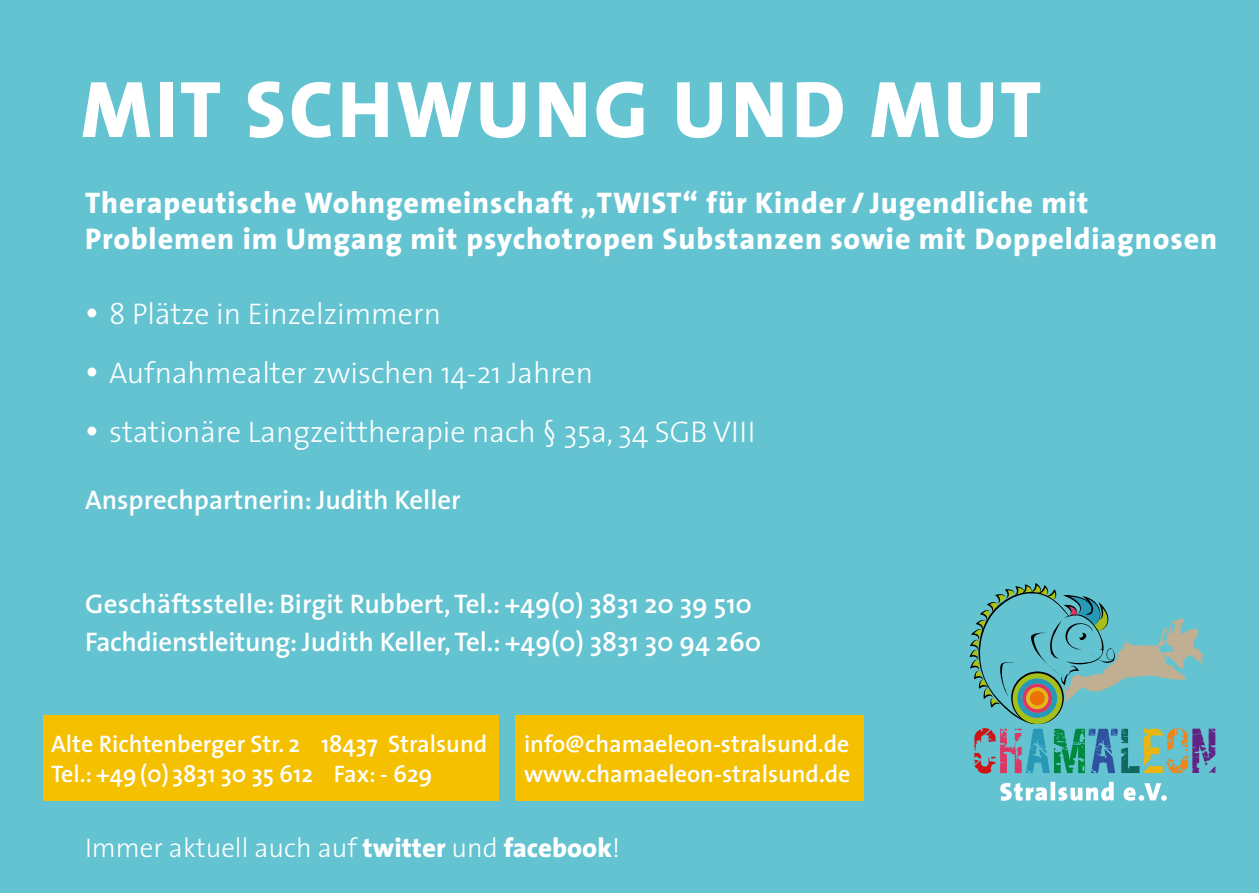
<style>
.page{position:relative;width:1259px;height:893px;background:#63c3d1}
.page>*{position:absolute;margin:0;border:0;box-sizing:border-box;transform-origin:0 0}
.t1{font:800 81px "The Sans";letter-spacing:.04em;color:#fff}
.t2{font:800 30px/36px "The Sans";letter-spacing:.03em;color:#fff}
.t3{font:300 30px "The Sans";color:#fff}
.t4{font:600 27px/37.2px "The Sans";color:#fff}
.t5{font:300 27px "The Sans";color:#fff}
.t6{font:600 24px/30px "The Sans";color:#fff}
.s1{font-weight:800}
</style>
<div class="page">
<div style="left:515px;top:716px;width:349px;height:85px;background:#f4c000"></div>
<div style="left:43px;top:716px;width:455px;height:85px;background:#f4c000"></div>
<svg style="left:1000px;top:782px;width:166px;height:19px"></svg>
<svg style="left:969px;top:583px;width:246px;height:190px"></svg>
<h1 class="t1" style="left:81px;top:41px;width:962px">MIT SCHWUNG UND MUT</h1>
<p class="t2" style="left:85px;top:184px;width:1133px">Therapeutische Wohngemeinschaft „TWIST“ für Kinder / Jugendliche mit<br>Problemen im Umgang mit psychotropen Substanzen sowie mit Doppeldiagnosen</p>
<p class="t3" style="left:85px;top:289px;width:357px">• 8 Plätze in Einzelzimmern</p>
<p class="t3" style="left:85px;top:348px;width:509px">• Aufnahmealter zwischen 14-21 Jahren</p>
<p class="t3" style="left:85px;top:407px;width:672px">• stationäre Langzeittherapie nach § 35a, 34 SGB VIII</p>
<p class="t4" style="left:85px;top:481px;width:377px">Ansprechpartnerin: Judith Keller</p>
<p class="t4" style="left:85px;top:585px;width:677px">Geschäftsstelle: Birgit Rubbert, Tel.: +49(0) 3831 20 39 510<br>Fachdienstleitung: Judith Keller, Tel.: +49(0) 3831 30 94 260</p>
<p class="t6" style="left:51px;top:728px;width:438px">Alte Richtenberger Str. 2 18437 Stralsund<br>Tel.: +49(0) 3831 30 35 612 Fax: - 629</p>
<p class="t6" style="left:524px;top:728px;width:328px">info@chamaeleon-stralsund.de www.chamaeleon-stralsund.de</p>
<p class="t5" style="left:85px;top:825px;width:536px">Immer aktuell auch auf <span class="s1">twitter</span> und <span class="s1">facebook</span>!</p>
</div>
